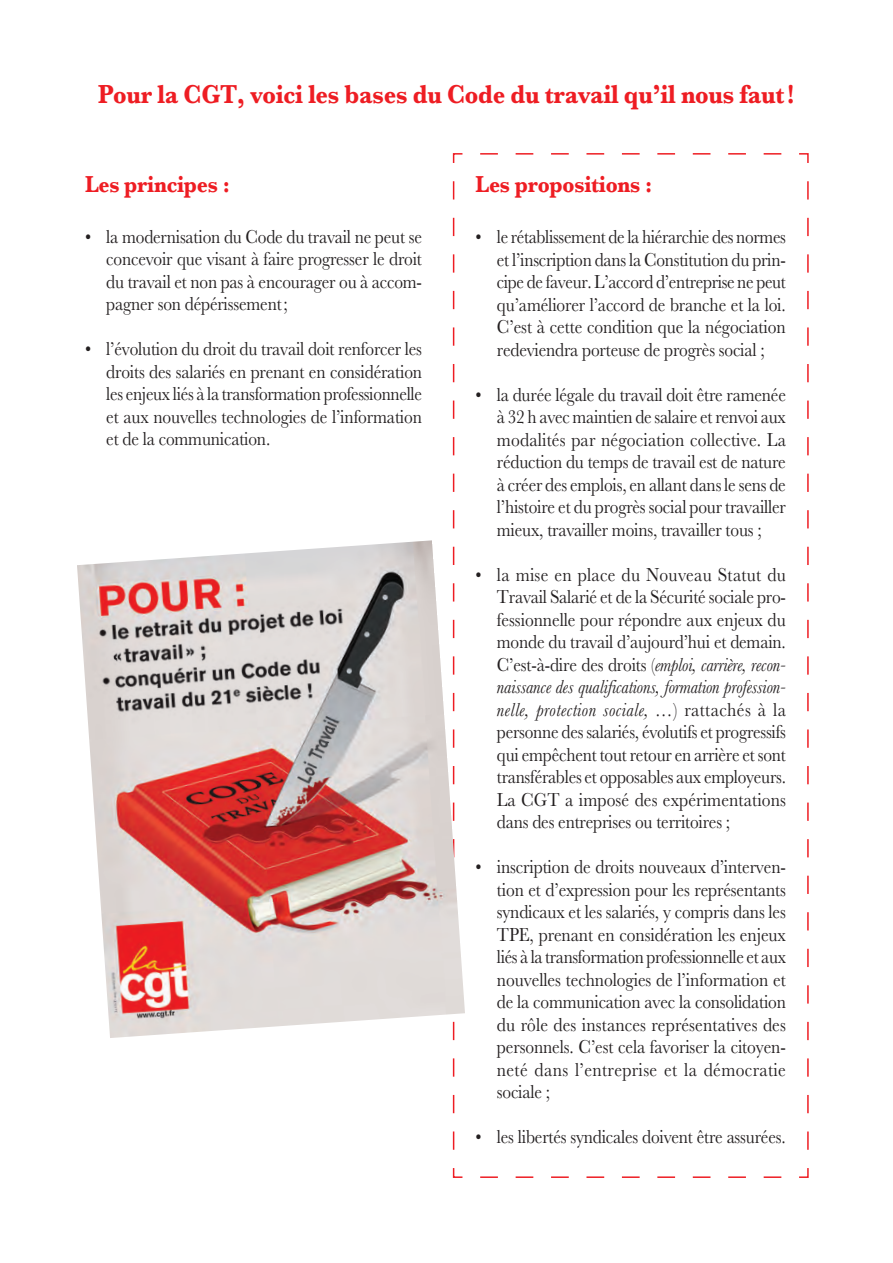
<style>
.page{position:relative;width:893px;height:1263px;background:#fff}
.page>*{position:absolute;margin:0;border:0;box-sizing:border-box;transform-origin:0 0}
.t1{font:700 27px "Baskerville";letter-spacing:-.01em;color:#ee1d23;scale:.89 1}
.t2{font:700 24px "Baskerville";letter-spacing:-.01em;color:#ee1d23;scale:.89 1}
.t3{font:19.5px/22.5px "Baskerville";letter-spacing:-.01em;color:#231f20;text-align:justify;scale:.89 1}
.s1{font-style:italic}
</style>
<div class="page">
<svg style="left:452px;top:153px;width:357px;height:1025px"></svg>
<img style="left:77px;top:540px;width:388px;height:498px">
<h1 class="t1" style="left:98px;top:76px;width:784px">Pour la CGT, voici les bases du Code du travail qu’il nous faut!</h1>
<p class="t2" style="left:85px;top:167px;width:164px">Les principes :</p>
<p class="t3" style="left:106px;top:226px;width:356px;text-indent:-21px">• la modernisation du Code du travail ne peut se concevoir que visant à faire progresser le droit du travail et non pas à encourager ou à accom&shy;pagner son dépérissement;</p>
<p class="t3" style="left:106px;top:338px;width:356px;text-indent:-21px">• l’évolution du droit du travail doit renforcer les droits des salariés en prenant en considération les enjeux liés à la transformation professionnelle et aux nouvelles technologies de l’information et de la communication.</p>
<p class="t2" style="left:476px;top:167px;width:200px">Les propositions :</p>
<p class="t3" style="left:497px;top:226px;width:326px;text-indent:-21px">• le rétablissement de la hiérarchie des normes et l’inscription dans la Constitution du prin&shy;cipe de faveur. L’accord d’entreprise ne peut qu’améliorer l’accord de branche et la loi.<br>C’est à cette condition que la négociation redeviendra porteuse de progrès social ;</p>
<p class="t3" style="left:497px;top:384px;width:326px;text-indent:-21px">• la durée légale du travail doit être ramenée à 32 h avec maintien de salaire et renvoi aux modalités par négociation collective. La réduction du temps de travail est de nature à créer des emplois, en allant dans le sens de l’histoire et du progrès social pour travailler mieux, travailler moins, travailler tous ;</p>
<p class="t3" style="left:497px;top:564px;width:326px;text-indent:-21px">• la mise en place du Nouveau Statut du Travail Salarié et de la Sécurité sociale pro&shy;fessionnelle pour répondre aux enjeux du monde du travail d’aujourd’hui et demain.<br>C’est-à-dire des droits (<span class="s1">emploi, carrière, recon&shy;naissance des qualifications, formation profession&shy;nelle, protection sociale, …</span>) rattachés à la personne des salariés, évolutifs et progressifs qui empêchent tout retour en arrière et sont transférables et opposables aux employeurs.<br>La CGT a imposé des expérimentations dans des entreprises ou territoires ;</p>
<p class="t3" style="left:497px;top:856px;width:326px;text-indent:-21px">• inscription de droits nouveaux d’interven&shy;tion et d’expression pour les représentants syndicaux et les salariés, y compris dans les TPE, prenant en considération les enjeux liés à la transformation professionnelle et aux nouvelles technologies de l’information et de la communication avec la consolidation du rôle des instances représentatives des personnels. C’est cela favoriser la citoyen&shy;neté dans l’entreprise et la démocratie sociale ;</p>
<p class="t3" style="left:476px;top:1126px;width:350px">• les libertés syndicales doivent être assurées.</p>
</div>
